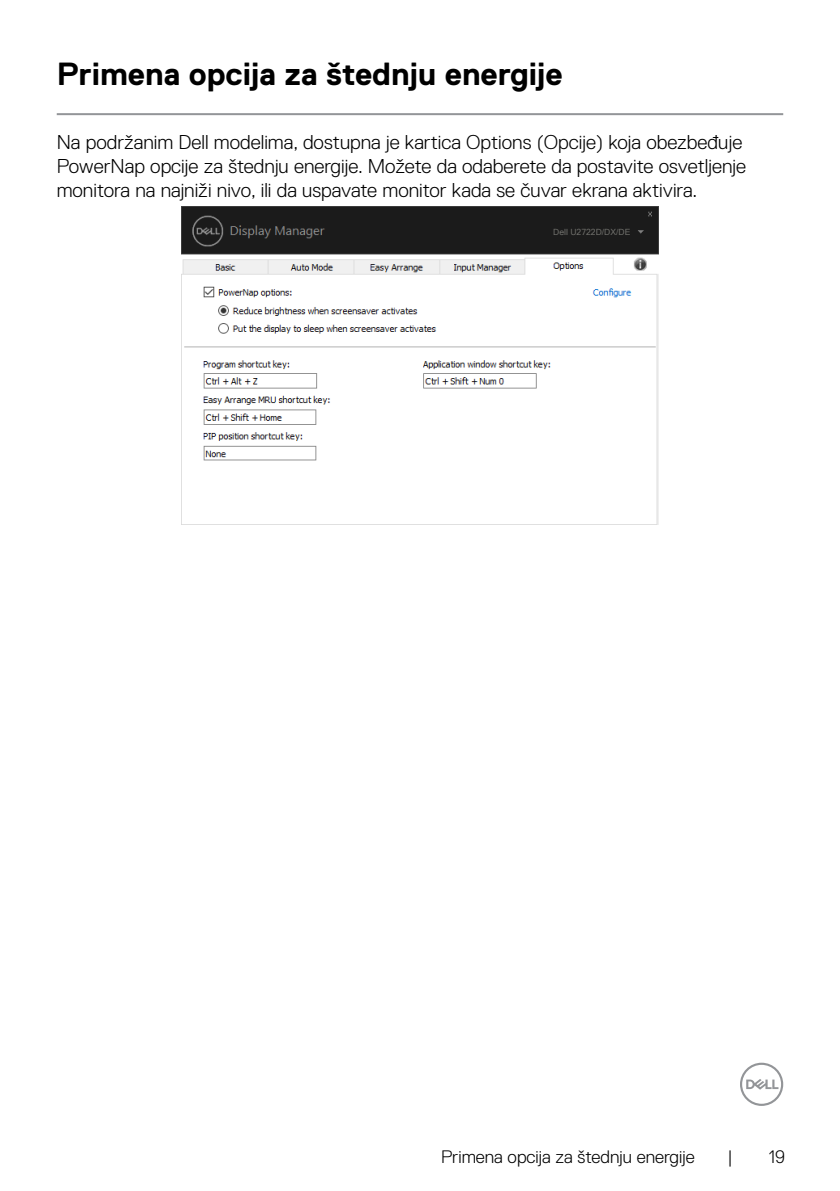
<style>
.page{position:relative;width:840px;height:1191px;background:#fff}
.page>*{position:absolute;margin:0;border:0;box-sizing:border-box;transform-origin:0 0}
.t1{font:700 32px "Dell Replica";color:#000}
.t2{font:300 20px/24px "Dell Replica";color:#000}
.t3{font:300 18px "Dell Replica";color:#000}
.t4{font:8.6px "Microsoft Sans Serif";color:#6f6f6b}
</style>
<div class="page">
<svg style="left:740px;top:1062px;width:42px;height:44px"></svg>
<hr style="left:57px;top:113px;width:725px;height:2px;background:#939598">
<img style="left:182px;top:206px;width:475px;height:319px">
<div style="left:549px;top:227px;width:84px;height:12px;background:#1b1b1b"></div>
<h1 class="t1" style="left:57px;top:56px;width:507px">Primena opcija za štednju energije</h1>
<p class="t2" style="left:57px;top:130px;width:690px">Na podržanim Dell modelima, dostupna je kartica Options (Opcije) koja obezbeđuje<br>PowerNap opcije za štednju energije. Možete da odaberete da postavite osvetljenje monitora na najniži nivo, ili da uspavate monitor kada se čuvar ekrana aktivira.</p>
<p class="t4" style="left:553px;top:226px;width:79px">Dell U2722D/DX/DE</p>
<p class="t3" style="left:441px;top:1146px;width:255px">Primena opcija za štednju energije</p>
<p class="t3" style="left:727px;top:1146px;width:7px">|</p>
<p class="t3" style="left:768px;top:1146px;width:18px">19</p>
</div>
